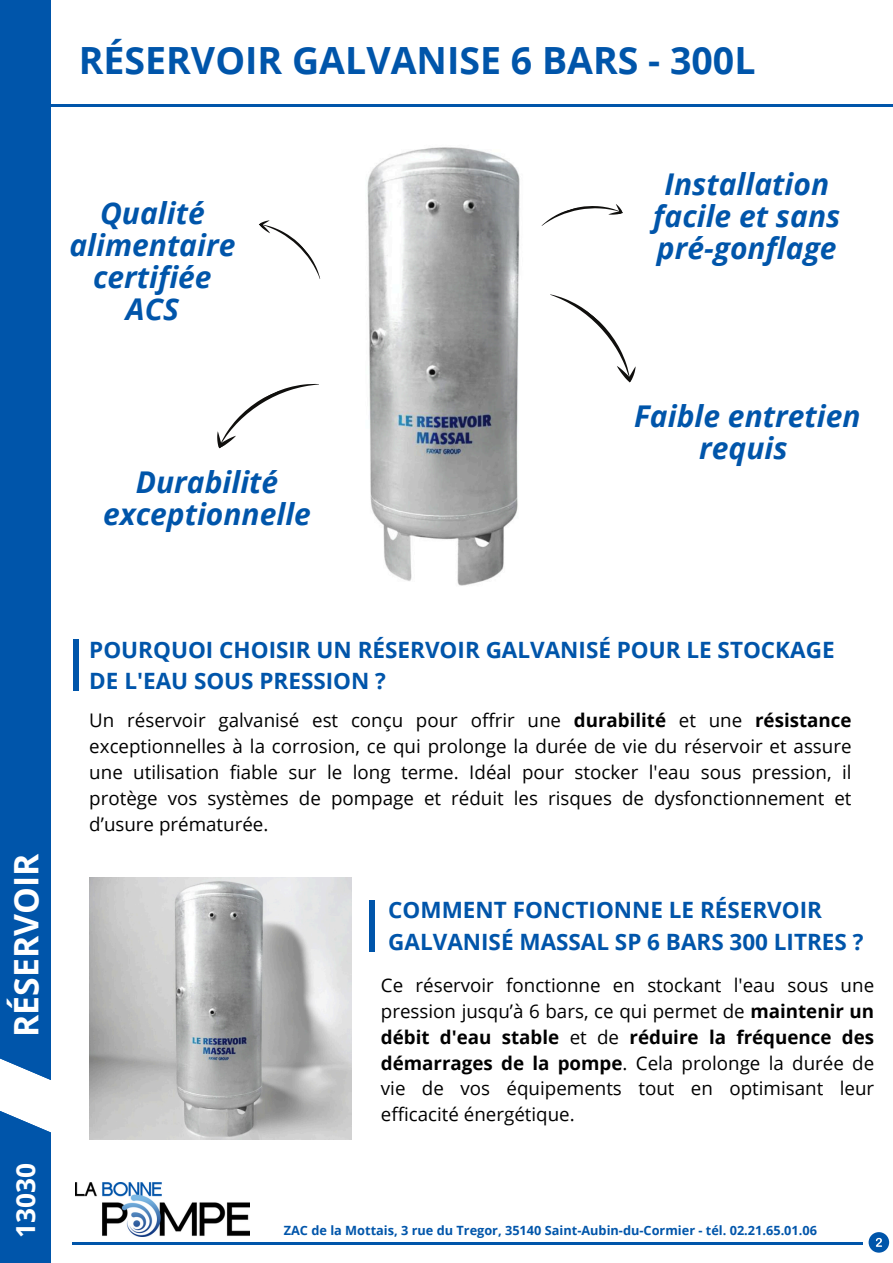
<style>
.page{position:relative;width:893px;height:1263px;background:#fff}
.page>*{position:absolute;margin:0;border:0;box-sizing:border-box;transform-origin:0 0}
.t1{font:700 37.5px "Open Sans";color:#05a}
.t2{font:700 33.75px "Open Sans";color:#fff}
.t3{font:italic 700 30px/32.1px "Open Sans";color:#05a;text-align:center}
.t4{font:700 26.25px "Open Sans";color:#fff}
.t5{font:700 22.5px/31.5px "Open Sans";color:#05a}
.t6{font:18.75px/25.9px "Open Sans";color:#000;text-align:justify}
.t7{font:700 12.75px "Open Sans";color:#05a}
.s1{font-weight:700}
</style>
<div class="page">
<div style="left:0;top:0;width:51px;height:1093px;background:#05a"></div>
<hr style="left:0;top:104px;width:893px;height:3px;background:#05a">
<img style="left:367px;top:147px;width:153px;height:439px">
<div style="left:73px;top:639px;width:6px;height:52px;background:#05a"></div>
<img style="left:76px;top:1182px;width:173px;height:54px">
<hr style="left:72px;top:1242px;width:790px;height:3px;background:#05a">
<svg style="left:541px;top:204px;width:82px;height:22px"></svg>
<svg style="left:550px;top:294px;width:86px;height:89px"></svg>
<svg style="left:217px;top:383px;width:102px;height:66px"></svg>
<svg style="left:259px;top:220px;width:62px;height:59px"></svg>
<div style="left:369px;top:900px;width:6px;height:51px;background:#05a"></div>
<div style="left:868px;top:1232px;width:21px;height:20px;background:#05a;border-radius:50%"></div>
<svg style="left:876px;top:1238px;width:6px;height:9px"></svg>
<div style="left:0;top:1102px;width:51px;height:161px;background:#05a"></div>
<svg style="left:0;top:1058px;width:51px;height:75px"></svg>
<img style="left:89px;top:877px;width:262px;height:262px">
<h3 class="t1" style="left:79px;top:34px;width:678px">RÉSERVOIR GALVANISE 6 BARS - 300L</h3>
<h5 class="t3" style="left:69px;top:196px;width:167px">Qualité alimentaire certifiée<br>ACS</h5>
<h3 class="t3" style="left:103px;top:465px;width:209px">Durabilité exceptionnelle</h3>
<p class="t3" style="left:653px;top:168px;width:188px">Installation facile et sans pré-gonflage</p>
<h3 class="t3" style="left:634px;top:399px;width:228px">Faible entretien requis</h3>
<p class="t2" style="left:2px;top:1037px;width:185px;rotate:-90deg">RÉSERVOIR</p>
<h5 class="t4" style="left:7px;top:1237px;width:76px;rotate:-90deg">13030</h5>
<h3 class="t5" style="left:89px;top:633px;width:747px">POURQUOI CHOISIR UN RÉSERVOIR GALVANISÉ POUR LE STOCKAGE<br>DE L'EAU SOUS PRESSION ?</h3>
<p class="t6" style="left:89px;top:707px;width:764px">Un réservoir galvanisé est conçu pour offrir une <span class="s1">durabilité</span> et une <span class="s1">résistance </span>exceptionnelles à la corrosion, ce qui prolonge la durée de vie du réservoir et assure une utilisation fiable sur le long terme. Idéal pour stocker l'eau sous pression, il protège vos systèmes de pompage et réduit les risques de dysfonctionnement et d’usure prématurée.</p>
<p class="t5" style="left:388px;top:894px;width:477px">COMMENT FONCTIONNE LE RÉSERVOIR<br>GALVANISÉ MASSAL SP 6 BARS 300 LITRES ?</p>
<p class="t6" style="left:381px;top:972px;width:495px">Ce réservoir fonctionne en stockant l'eau sous une pression jusqu’à 6 bars, ce qui permet de <span class="s1">maintenir un débit d'eau stable</span> et de <span class="s1">réduire la fréquence des démarrages de la pompe</span>. Cela prolonge la durée de vie de vos équipements tout en optimisant leur efficacité énergétique.</p>
<h6 class="t7" style="left:284px;top:1221px;width:535px">ZAC de la Mottais, 3 rue du Tregor, 35140 Saint-Aubin-du-Cormier - tél. 02.21.65.01.06</h6>
</div>
